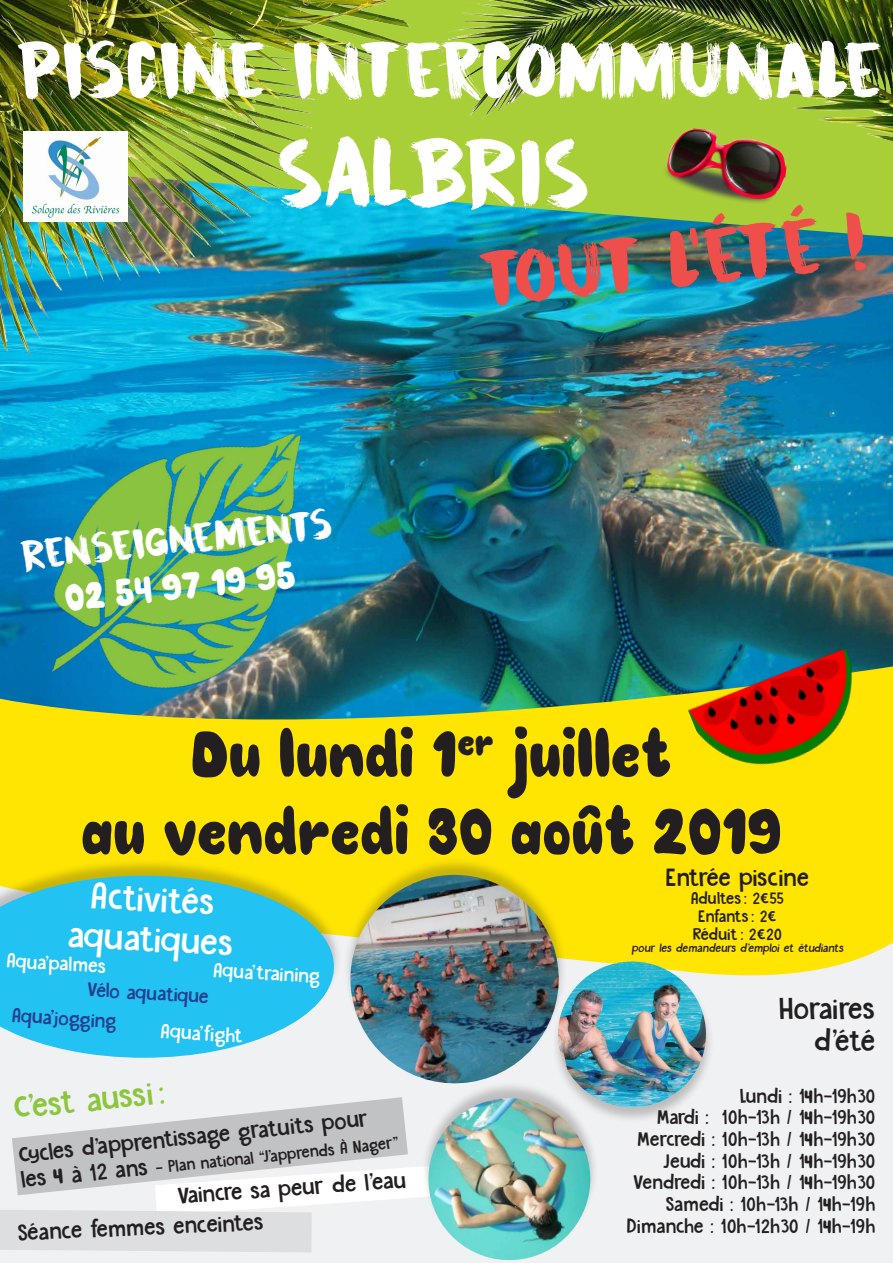
<style>
.page{position:relative;width:893px;height:1263px;background:#fff}
.page>*{position:absolute;margin:0;border:0;box-sizing:border-box;transform-origin:0 0}
.t1{font:84px "DK Cinnabar Brush";letter-spacing:-.025em;color:#fff}
.t2{font:70.5px "DK Cinnabar Brush";color:#fff}
.t3{font:70.5px "DK Cinnabar Brush";color:#ef4f4b}
.t4{font:64.5px "Choko Plain";color:#231f20}
.t5{font:37.5px "DK Cinnabar Brush";color:#fff}
.t6{font:37.5px "Choko Plain";color:#fff}
.t7{font:33px "DK Garden Gnome";color:#fff}
.t8{font:30px "DK Garden Gnome";color:#8bc63e}
.t9{font:27px "DK Garden Gnome";letter-spacing:-.04em;color:#231f20}
.t10{font:22.5px "DK Garden Gnome";letter-spacing:-.04em;color:#231f20}
.t11{font:21px "DK Garden Gnome";color:#231f20}
.t12{font:18px "DK Garden Gnome";letter-spacing:-.025em;color:#231f20}
.t13{font:18px "DK Garden Gnome";color:#fff}
.t14{font:18px "DK Garden Gnome";color:#231f20}
.t15{font:18px "DK Garden Gnome";color:#253f8e}
.t16{font:15px "DK Garden Gnome";letter-spacing:-.04em;color:#231f20}
.t17{font:15px "DK Garden Gnome";letter-spacing:-.06em;color:#231f20}
.t18{font:10.5px "DK Garden Gnome";color:#231f20}
.s1{font-size:21px}
.s2{font-family:"Choko Plain";font-size:21px}
.s3{font-family:"Choko Plain"}
</style>
<div class="page">
<img style="left:0;top:399px;width:893px;height:221px">
<div style="left:0;top:887px;width:893px;height:376px;background:#f0f1f2"></div>
<img style="left:0;top:0;width:893px;height:399px">
<svg style="left:0;top:1097px;width:421px;height:155px"></svg>
<svg style="left:0;top:620px;width:893px;height:356px;fill:#ffe501"></svg>
<img style="left:687px;top:645px;width:190px;height:146px">
<img style="left:659px;top:126px;width:130px;height:83px">
<div style="left:551px;top:962px;width:164px;height:162px;background:#231f20;opacity:.25"></div>
<img style="left:568px;top:961px;width:138px;height:146px">
<div style="left:343px;top:858px;width:225px;height:224px;background:#231f20;opacity:.25"></div>
<img style="left:343px;top:875px;width:223px;height:207px">
<div style="left:421px;top:1081px;width:178px;height:178px;background:#231f20;opacity:.25"></div>
<img style="left:422px;top:1098px;width:174px;height:163px">
<img style="left:35px;top:387px;width:280px;height:335px">
<div style="left:0;top:858px;width:342px;height:199px;background:#231f20;opacity:.25"></div>
<svg style="left:0;top:876px;width:334px;height:182px;fill:#22c2f3"></svg>
<img style="left:23px;top:132px;width:105px;height:90px">
<p class="t2" style="left:15px;top:21px;width:869px">PISCINE INTERCOMMUNALE</p>
<p class="t1" style="left:276px;top:115px;width:315px">SALBRIS</p>
<p class="t3" style="left:475px;top:232px;width:389px;rotate:-6deg">TOUT L’ÉTÉ !</p>
<p class="t5" style="left:18px;top:530px;width:315px;rotate:-6deg">RENSEIGNEMENTS</p>
<p class="t6" style="left:63px;top:574px;width:233px;rotate:-6deg">02 54 97 19 95</p>
<p class="t4" style="left:193px;top:713px;width:482px">Du lundi 1<sup>er</sup> juillet</p>
<p class="t4" style="left:83px;top:790px;width:702px">au vendredi 30 août 2019</p>
<p class="t7" style="left:92px;top:874px;width:126px;rotate:3deg">Activités</p>
<p class="t7" style="left:68px;top:913px;width:168px;rotate:3deg">aquatiques</p>
<p class="t13" style="left:7px;top:949px;width:102px;rotate:3deg">Aqua’palmes</p>
<p class="t15" style="left:88px;top:978px;width:124px;rotate:3deg">Vélo aquatique</p>
<p class="t13" style="left:214px;top:958px;width:109px;rotate:3deg">Aqua’training</p>
<p class="t15" style="left:12px;top:1004px;width:107px;rotate:3deg">Aqua’jogging</p>
<p class="t13" style="left:161px;top:1019px;width:84px;rotate:3deg">Aqua’fight</p>
<p class="t8" style="left:11px;top:1088px;width:153px;rotate:-6deg">C’est aussi :</p>
<p class="t11" style="left:17px;top:1141px;width:354px;rotate:-6deg">Cycles d’apprentissage gratuits pour</p>
<p class="t16" style="left:20px;top:1172px;width:381px;rotate:-6deg"><span class="s1">les</span> <span class="s2">4</span> <span class="s1">à 12 ans</span> - Plan national “J’apprends À Nager”</p>
<p class="t11" style="left:176px;top:1182px;width:231px;rotate:-4deg">Vaincre sa peur de l’eau</p>
<p class="t11" style="left:17px;top:1220px;width:248px;rotate:-3deg">Séance femmes enceintes</p>
<p class="t10" style="left:666px;top:862px;width:145px">Entrée piscine</p>
<p class="t16" style="left:691px;top:888px;width:95px">Adultes : 2€55</p>
<p class="t17" style="left:698px;top:906px;width:80px">Enfants : 2€</p>
<p class="t16" style="left:693px;top:924px;width:91px">Réduit : 2€20</p>
<p class="t18" style="left:631px;top:941px;width:216px">pour les demandeurs d’emploi et étudiants</p>
<p class="t9" style="left:778px;top:991px;width:99px">Horaires</p>
<p class="t9" style="left:814px;top:1023px;width:63px">d’été</p>
<p class="t12" style="left:739px;top:1084px;width:138px">Lundi : 1<span class="s3">4</span>h-19h30</p>
<p class="t12" style="left:657px;top:1106px;width:220px">Mardi : 10h-13h / 1<span class="s3">4</span>h-19h30</p>
<p class="t12" style="left:637px;top:1127px;width:240px">Mercredi : 10h-13h / 1<span class="s3">4</span>h-19h30</p>
<p class="t12" style="left:662px;top:1149px;width:215px">Jeudi : 10h-13h / 1<span class="s3">4</span>h-19h30</p>
<p class="t12" style="left:633px;top:1171px;width:244px">Vendredi : 10h-13h / 1<span class="s3">4</span>h-19h30</p>
<p class="t12" style="left:666px;top:1192px;width:211px">Samedi : 10h-13h / 1<span class="s3">4</span>h-19h</p>
<p class="t14" style="left:626px;top:1214px;width:251px">Dimanche : 10h-12h30 / 1<span class="s3">4</span>h-19h</p>
</div>
